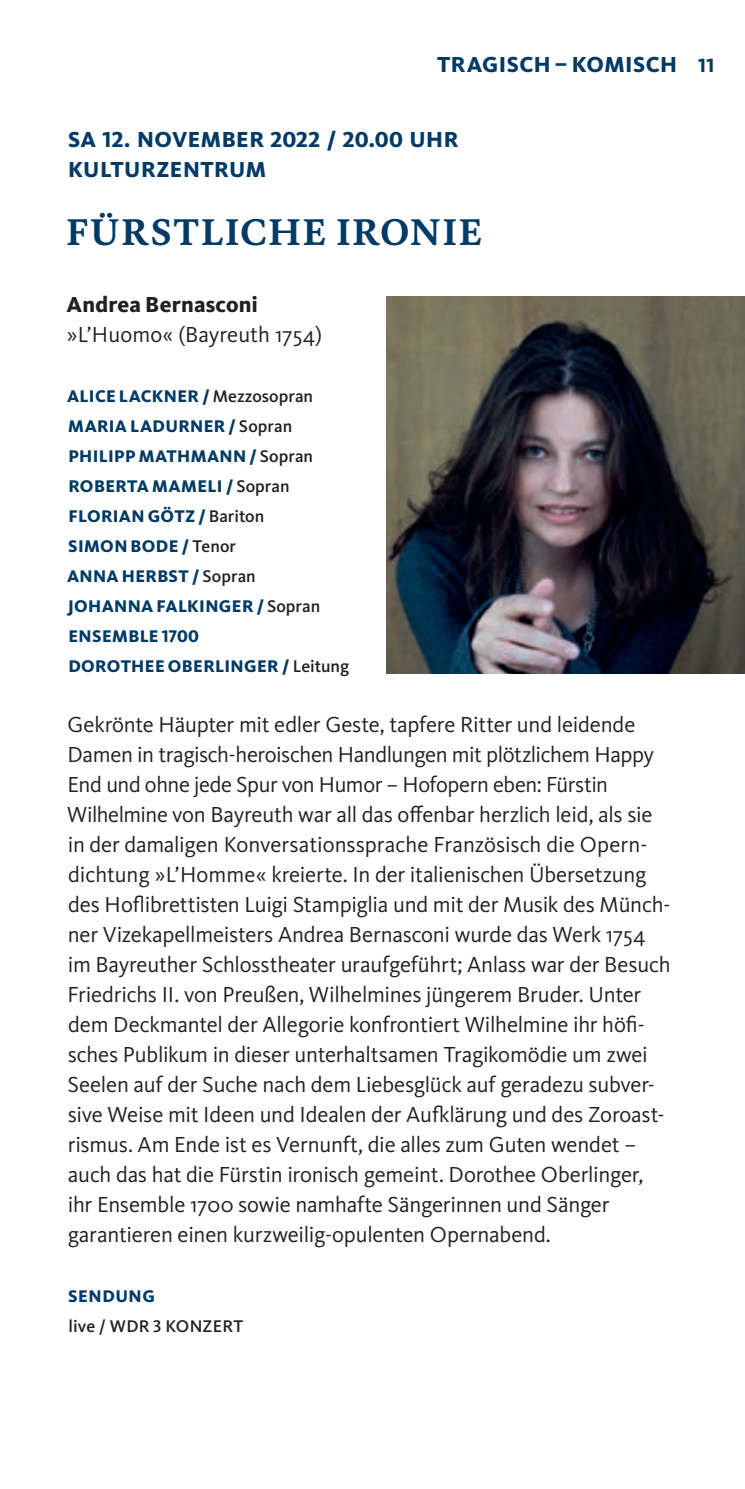
<style>
.page{position:relative;width:745px;height:1489px;background:#fff}
.page>*{position:absolute;margin:0;border:0;box-sizing:border-box;transform-origin:0 0}
.t1{font:700 37.5px "WDR Serif";letter-spacing:.05em;color:#003a65}
.t2{font:22.5px/30px "WDR Sans";letter-spacing:-.01em;color:#231f20}
.t3{font:800 22.5px/30px "WDR Sans";letter-spacing:.02em;color:#003a65}
.t4{font:800 22.5px "WDR Sans";letter-spacing:.01em;color:#231f20}
.t5{font:800 17.5px/30px "WDR Sans";letter-spacing:.02em;color:#003a65}
.t6{font:500 17.5px "WDR Sans";letter-spacing:.01em;color:#231f20}
.s1{font-size:20px}
.s2{font-weight:500;color:#231f20}
</style>
<div class="page">
<img style="left:386px;top:297px;width:358px;height:376px">
<p class="t3" style="left:437px;top:49px;width:278px">TRAGISCH – KOMISCH <span class="s1">11</span></p>
<p class="t3" style="left:68px;top:124px;width:391px">SA 12. NOVEMBER 2022 / 20.00 UHR<br>KULTURZENTRUM</p>
<h1 class="t1" style="left:66px;top:209px;width:417px">FÜRSTLICHE IRONIE</h1>
<p class="t4" style="left:67px;top:291px;width:193px">Andrea Bernasconi</p>
<p class="t2" style="left:67px;top:319px;width:257px">»L’Huomo« (Bayreuth 1754)</p>
<p class="t5" style="left:67px;top:381px;width:283px">ALICE LACKNER / <span class="s2">Mezzosopran<br></span>MARIA LADURNER / <span class="s2">Sopran<br></span>PHILIPP MATHMANN / <span class="s2">Sopran<br></span>ROBERTA MAMELI / <span class="s2">Sopran<br></span>FLORIAN GÖTZ / <span class="s2">Bariton<br></span>SIMON BODE / <span class="s2">Tenor<br></span>ANNA HERBST / <span class="s2">Sopran<br></span>JOHANNA FALKINGER / <span class="s2">Sopran<br></span>ENSEMBLE 1700<br>DOROTHEE OBERLINGER / <span class="s2">Leitung</span></p>
<p class="t2" style="left:67px;top:709px;width:604px">Gekrönte Häupter mit edler Geste, tapfere Ritter und leidende Damen in tragisch-heroischen Handlungen mit plötzlichem Happy End und ohne jede Spur von Humor – Hofopern eben: Fürstin Wilhelmine von Bayreuth war all das offenbar herzlich leid, als sie in der damaligen Konversationssprache Französisch die Opern&shy;dichtung »L’Homme« kreierte. In der italienischen Übersetzung des Hoflibrettisten Luigi Stampiglia und mit der Musik des Münch&shy;ner Vizekapellmeisters Andrea Bernasconi wurde das Werk 1754 im Bayreuther Schlosstheater uraufgeführt; Anlass war der Besuch Friedrichs II. von Preußen, Wilhelmines jüngerem Bruder. Unter dem Deckmantel der Allegorie konfrontiert Wilhelmine ihr höfi&shy;sches Publikum in dieser unterhaltsamen Tragikomödie um zwei Seelen auf der Suche nach dem Liebesglück auf geradezu subver&shy;sive Weise mit Ideen und Idealen der Aufklärung und des Zoroast&shy;rismus. Am Ende ist es Vernunft, die alles zum Guten wendet – auch das hat die Fürstin ironisch gemeint. Dorothee Oberlinger, ihr Ensemble 1700 sowie namhafte Sängerinnen und Sänger garantieren einen kurzweilig-opulenten Opernabend.</p>
<p class="t5" style="left:68px;top:1281px;width:88px">SENDUNG</p>
<p class="t6" style="left:68px;top:1315px;width:176px">live / WDR 3 KONZERT</p>
</div>
